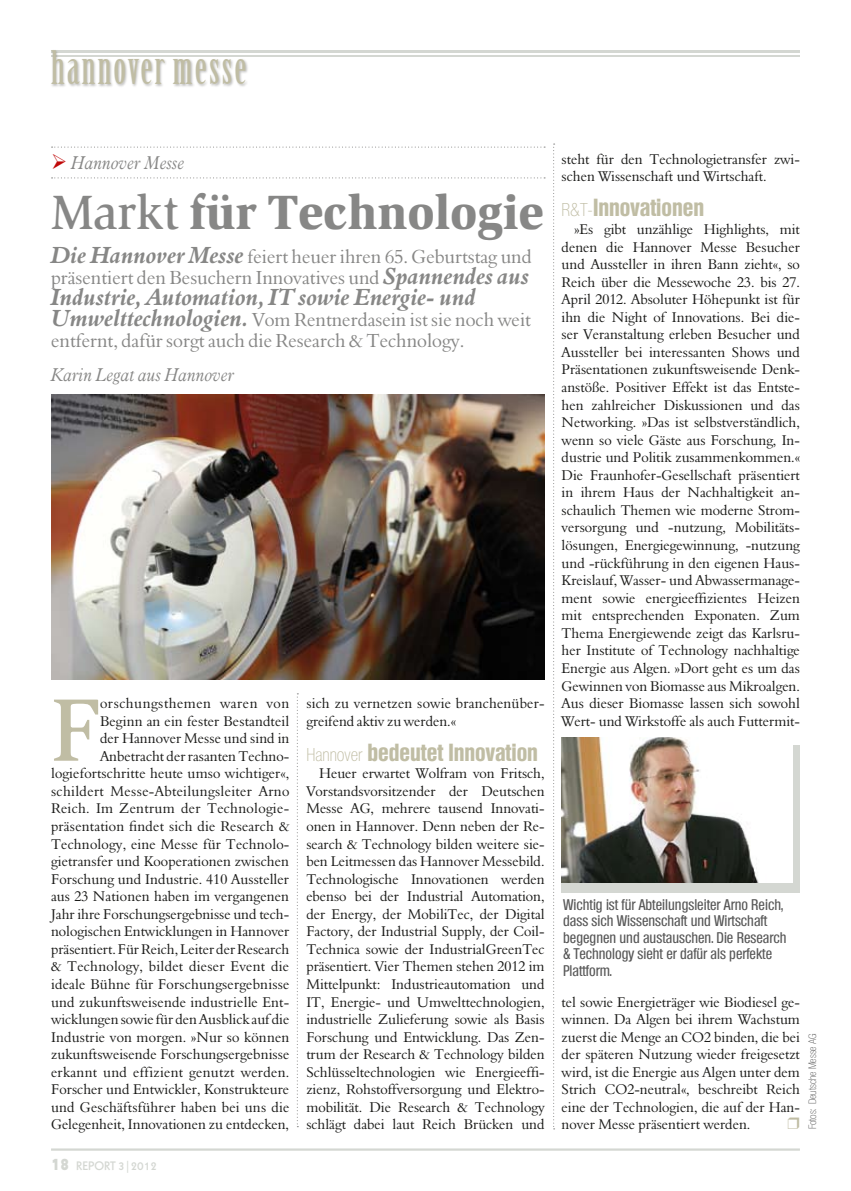
<style>
.page{position:relative;width:851px;height:1191px;background:#fff}
.page>*{position:absolute;margin:0;border:0;box-sizing:border-box;transform-origin:0 0}
.t1{font:500 91.2px "Slimbach";color:#c0bda4}
.t2{font:900 49.5px "Slimbach";color:#878786}
.t3{font:45px "Birch Std";letter-spacing:.05em;color:#c0bda4}
.t4{font:700 condensed 24px "Olympia";color:#c0bda4}
.t5{font:24px "Aldine 401 BT Bold Italic A";color:#878786}
.t6{font:19.5px/21px "Aldine 401 BT Roman A";color:#878786}
.t7{font:italic 300 18px "Aldine 721 BT";color:#878786}
.t8{font:500 condensed 15px/16.5px "Olympia";color:#565656}
.t9{font:14.55px/17.5px "Aldine 401 BT Roman A";letter-spacing:.005em;color:#1a1a18;text-align:justify}
.t10{font:12px "Geometric 231 BT Bold C";color:#d4d7d2}
.t11{font:300 condensed 10.5px "Olnova";color:#565656}
.s1{color:#c00808}
.s2{font-weight:500}
.s3{font-family:"Aldine 401 BT Bold Italic A";font-size:24px}
.s4{font-family:"Olnova";font-weight:300;font-size:18px}
.s5{font-family:"Geometric 231 BT Heavy C";font-size:16.5px}
</style>
<div class="page">
<hr style="left:51px;top:1148px;width:748px;height:2px;background:#d4d7d2">
<svg style="left:297px;top:693px;width:1px;height:434px"></svg>
<hr style="left:51px;top:50px;width:748px;height:3px;background:#d4d7d2">
<hr style="left:51px;top:55px;width:748px;height:1px;background:#d4d7d2">
<div style="left:49px;top:48px;width:201px;height:40px;background:#1a1a18;opacity:.3"></div>
<svg style="left:553px;top:144px;width:1px;height:985px"></svg>
<svg style="left:52px;top:147px;width:493px;height:1px"></svg>
<svg style="left:52px;top:177px;width:493px;height:1px"></svg>
<img style="left:51px;top:395px;width:493px;height:284px">
<svg style="left:561px;top:745px;width:238px;height:147px;background:#ced0cc"></svg>
<img style="left:561px;top:737px;width:230px;height:145px">
<h3 class="t3" style="left:51px;top:42px;width:197px">hannover messe</h3>
<p class="t7" style="left:51px;top:152px;width:135px"><span class="s1">➢</span> Hannover Messe</p>
<h2 class="t2" style="left:51px;top:181px;width:494px"><span class="s2">Markt</span> für Technologie</h2>
<h3 class="t6" style="left:51px;top:246px;width:482px"><span class="s3">Die Hannover Messe</span> feiert heuer ihren 65. Geburtstag und präsentiert den Besuchern Innovatives und <span class="s3">Spannendes aus</span></h3>
<h3 class="t5" style="left:51px;top:282px;width:426px">Industrie, Automation, IT sowie Energie- und</h3>
<h3 class="t6" style="left:51px;top:309px;width:481px"><span class="s3">Umwelttechnologien.</span> Vom Rentnerdasein ist sie noch weit entfernt, dafür sorgt auch die Research &amp; Technology.</h3>
<p class="t7" style="left:51px;top:363px;width:185px">Karin Legat aus Hannover</p>
<p class="t9" style="left:51px;top:694px;width:240px;text-align:right">orschungsthemen waren von<br>Beginn an ein fester Bestandteil<br>der Hannover Messe und sind in Anbetracht der rasanten Techno&shy;logiefortschritte heute umso wichtiger«, schildert Messe-Abteilungsleiter Arno Reich. Im Zentrum der Technologie&shy;präsentation findet sich die Research &amp; Technology, eine Messe für Technolo&shy;gietransfer und Kooperationen zwischen Forschung und Industrie. 410 Aussteller aus 23 Nationen haben im vergangenen Jahr ihre Forschungsergebnisse und tech&shy;nologischen Entwicklungen in Hannover präsentiert. Für Reich, Leiter der Research &amp; Technology, bildet dieser Event die ideale Bühne für Forschungsergebnisse und zukunftsweisende industrielle Ent&shy;wicklungen sowie für den Ausblick auf die Industrie von morgen. »Nur so können zukunftsweisende Forschungsergebnisse erkannt und effizient genutzt werden.<br>Forscher und Entwickler, Konstrukteure und Geschäftsführer haben bei uns die Gelegenheit, Innovationen zu entdecken,</p>
<p class="t9" style="left:306px;top:694px;width:240px">sich zu vernetzen sowie branchenüber&shy;greifend aktiv zu werden.«</p>
<h1 class="t1" style="left:51px;top:675px;width:51px">F</h1>
<h3 class="t4" style="left:306px;top:738px;width:233px"><span class="s4">Hannover</span> bedeutet Innovation</h3>
<p class="t9" style="left:306px;top:764px;width:240px;text-indent:13px">Heuer erwartet Wolfram von Fritsch, Vorstandsvorsitzender der Deutschen Messe AG, mehrere tausend Innovati&shy;onen in Hannover. Denn neben der Re&shy;search &amp; Technology bilden weitere sie&shy;ben Leitmessen das Hannover Messebild.<br>Technologische Innovationen werden ebenso bei der Industrial Automation, der Energy, der MobiliTec, der Digital Factory, der Industrial Supply, der Coil-Technica sowie der IndustrialGreenTec präsentiert. Vier Themen stehen 2012 im Mittelpunkt: Industrieautomation und IT, Energie- und Umwelttechnologien, industrielle Zulieferung sowie als Basis Forschung und Entwicklung. Das Zen&shy;trum der Research &amp; Technology bilden Schlüsseltechnologien wie Energieeffi&shy;zienz, Rohstoffversorgung und Elektro&shy;mobilität. Die Research &amp; Technology schlägt dabei laut Reich Brücken und</p>
<p class="t10" style="left:51px;top:1157px;width:107px"><span class="s5">18</span> REPORT 3|2012</p>
<p class="t9" style="left:561px;top:150px;width:240px">steht für den Technologietransfer zwi&shy;schen Wissenschaft und Wirtschaft.</p>
<h3 class="t4" style="left:561px;top:194px;width:144px"><span class="s4">R&amp;T-</span>Innovationen</h3>
<p class="t9" style="left:561px;top:220px;width:240px;text-indent:13px">»Es gibt unzählige Highlights, mit denen die Hannover Messe Besucher und Aussteller in ihren Bann zieht«, so Reich über die Messewoche 23. bis 27.<br>April 2012. Absoluter Höhepunkt ist für ihn die Night of Innovations. Bei die&shy;ser Veranstaltung erleben Besucher und Aussteller bei interessanten Shows und Präsentationen zukunftsweisende Denk&shy;anstöße. Positiver Effekt ist das Entste&shy;hen zahlreicher Diskussionen und das Networking. »Das ist selbstverständlich, wenn so viele Gäste aus Forschung, In&shy;dustrie und Politik zusammenkommen.« Die Fraunhofer-Gesellschaft präsentiert in ihrem Haus der Nachhaltigkeit an&shy;schaulich Themen wie moderne Strom&shy;versorgung und -nutzung, Mobilitäts&shy;lösungen, Energiegewinnung, -nutzung und -rückführung in den eigenen Haus-Kreislauf, Wasser- und Abwassermanage&shy;ment sowie energieeffizientes Heizen mit entsprechenden Exponaten. Zum Thema Energiewende zeigt das Karlsru&shy;her Institute of Technology nachhaltige Energie aus Algen. »Dort geht es um das Gewinnen von Biomasse aus Mikroalgen.<br>Aus dieser Biomasse lassen sich sowohl Wert- und Wirkstoffe als auch Futtermit-</p>
<p class="t8" style="left:563px;top:896px;width:225px">Wichtig ist für Abteilungsleiter Arno Reich, dass sich Wissenschaft und Wirtschaft begegnen und austauschen. Die Research &amp; Technology sieht er dafür als perfekte Plattform.</p>
<p class="t9" style="left:561px;top:992px;width:240px">tel sowie Energieträger wie Biodiesel ge&shy;winnen. Da Algen bei ihrem Wachstum zuerst die Menge an CO2 binden, die bei der späteren Nutzung wieder freigesetzt wird, ist die Energie aus Algen unter dem Strich CO2-neutral«, beschreibt Reich eine der Technologien, die auf der Han&shy;nover Messe präsentiert werden.</p>
<p class="t11" style="left:805px;top:1129px;width:97px;rotate:-90deg">Fotos: Deutsche Messe AG</p>
</div>
